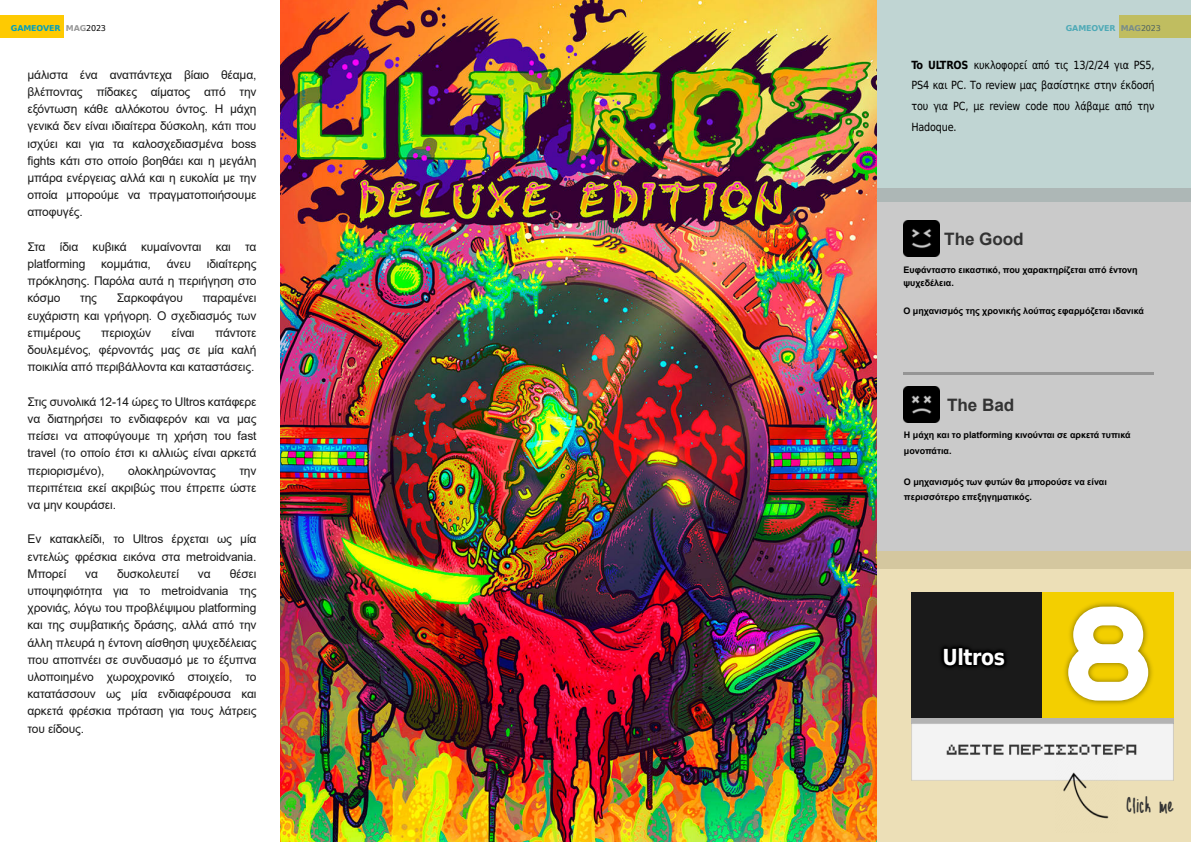
<style>
.page{position:relative;width:1191px;height:842px;background:#fff}
.page>*{position:absolute;margin:0;border:0;box-sizing:border-box;transform-origin:0 0}
.t1{font:146.9px "Aka Acid GR Soft Ice Cream";color:#fff;scale:1.06 1}
.t2{font:700 22.1px "DejaVu Sans Condensed";letter-spacing:-.02em;color:#fff;scale:.95 1}
.t3{font:19.6px "Aka Acid GR Compacta Script";letter-spacing:.075em;color:#333}
.t4{font:700 17.1px "Arial";letter-spacing:-.005em;color:#333}
.t5{font:12px/17.2px "Arial";letter-spacing:-.015em;color:#1a1a1a;text-align:justify}
.t6{font:11.2px/20.7px "DejaVu Sans Condensed";letter-spacing:-.02em;color:#000;text-align:justify;scale:.95 1}
.t7{font:700 9px/15.5px "Arial";letter-spacing:-.005em;color:#000}
.t8{font:700 8px "DejaVu Sans";letter-spacing:-.02em;color:#009fc0}
.s1{color:#989898}
.s2{font-weight:400;color:#000}
.s3{color:#5d5d5d}
.s4{font-weight:700}
</style>
<div class="page">
<div style="left:0;top:15px;width:64px;height:23px;background:#feca02"></div>
<div style="left:874px;top:0;width:317px;height:202px;background:#c0d5d3"></div>
<div style="left:874px;top:188px;width:317px;height:380px;background:#cacaca"></div>
<div style="left:874px;top:551px;width:317px;height:291px;background:#ddc57d;opacity:.55"></div>
<div style="left:911px;top:593px;width:131px;height:125px;background:#1a1a1a"></div>
<div style="left:911px;top:718px;width:262px;height:5px;background:#b3b3b3"></div>
<div style="left:1042px;top:593px;width:131px;height:125px;background:#f3cf00"></div>
<img style="left:941px;top:645px;width:66px;height:23px">
<img style="left:911px;top:724px;width:262px;height:57px">
<img style="left:1056px;top:752px;width:61px;height:80px">
<hr style="left:903px;top:372px;width:250px;height:3px;background:#959595">
<img style="left:903px;top:221px;width:36px;height:35px">
<img style="left:903px;top:387px;width:36px;height:35px">
<img style="left:1065px;top:602px;width:87px;height:103px">
<img style="left:281px;top:0;width:595px;height:842px">
<p class="t8" style="left:11px;top:25px;width:97px">GAMEOVER <span class="s1">MAG</span><span class="s2">2023</span></p>
<p class="t8" style="left:1065px;top:25px;width:97px">GAMEOVER <span class="s3">MAG</span><span class="s2">2023</span></p>
<p class="t5" style="left:28px;top:67px;width:230px">μάλιστα ένα αναπάντεχα βίαιο θέαμα, βλέποντας πίδακες αίματος από την εξόντωση κάθε αλλόκοτου όντος. Η μάχη γενικά δεν είναι ιδιαίτερα δύσκολη, κάτι που ισχύει και για τα καλοσχεδιασμένα boss fights κάτι στο οποίο βοηθάει και η μεγάλη μπάρα ενέργειας αλλά και η ευκολία με την οποία μπορούμε να πραγματοποιήσουμε αποφυγές.</p>
<p class="t5" style="left:28px;top:239px;width:230px">Στα ίδια κυβικά κυμαίνονται και τα platforming</p>
<p class="t5" style="left:28px;top:256px;width:230px;text-indent:179px">ιδιαίτερης πρόκλησης. Παρόλα αυτά η περιήγηση στο κόσμο</p>
<p class="t5" style="left:101px;top:256px;width:51px">κομμάτια,</p>
<p class="t5" style="left:167px;top:256px;width:26px">άνευ</p>
<p class="t5" style="left:28px;top:291px;width:230px;text-indent:175px">παραμένει ευχάριστη και γρήγορη. Ο σχεδιασμός των επιμέρους</p>
<p class="t5" style="left:80px;top:291px;width:18px">της</p>
<p class="t5" style="left:117px;top:291px;width:68px">Σαρκοφάγου</p>
<p class="t5" style="left:28px;top:325px;width:230px;text-indent:188px">πάντοτε δουλεμένος, φέρνοντάς μας σε μία καλή ποικιλία από περιβάλλοντα και καταστάσεις.</p>
<p class="t5" style="left:28px;top:394px;width:230px">Στις συνολικά 12-14 ώρες το Ultros κατάφερε να διατηρήσει το ενδιαφερόν και να μας πείσει να αποφύγουμε τη χρήση του fast travel (το οποίο έτσι κι αλλιώς είναι αρκετά περιορισμένο),</p>
<p class="t5" style="left:101px;top:325px;width:51px">περιοχών</p>
<p class="t5" style="left:172px;top:325px;width:24px">είναι</p>
<p class="t5" style="left:128px;top:463px;width:89px">ολοκληρώνοντας</p>
<p class="t5" style="left:28px;top:463px;width:230px;text-indent:212px">την περιπέτεια εκεί ακριβώς που έπρεπε ώστε να μην κουράσει.</p>
<p class="t5" style="left:28px;top:532px;width:230px">Εν κατακλείδι, το Ultros έρχεται ως μία εντελώς φρέσκια εικόνα στα metroidvania.<br>Μπορεί</p>
<p class="t5" style="left:28px;top:566px;width:230px;text-indent:202px">θέσει υποψηφιότητα για το metroidvania της χρονιάς, λόγω του προβλέψιμου platforming και της συμβατικής δράσης, αλλά από την άλλη πλευρά η έντονη αίσθηση ψυχεδέλειας που αποπνέει σε συνδυασμό με το έξυπνα υλοποιημένο χωροχρονικό στοιχείο, το κατατάσσουν ως μία ενδιαφέρουσα και αρκετά φρέσκια πρόταση για τους λάτρεις του είδους.</p>
<p class="t5" style="left:85px;top:566px;width:14px">να</p>
<p class="t5" style="left:117px;top:566px;width:64px">δυσκολευτεί</p>
<p class="t5" style="left:198px;top:566px;width:14px">να</p>
<p class="t6" style="left:911px;top:55px;width:257px"><span class="s4">To ULTROS</span> κυκλοφορεί από τις 13/2/24 για PS5, PS4 και PC. Το review μας βασίστηκε στην έκδοσή του για PC, με review code που λάβαμε από την Hadoque.</p>
<h3 class="t4" style="left:944px;top:233px;width:81px">The Good</h3>
<p class="t7" style="left:903px;top:263px;width:236px;line-height:13.9px">Ευφάνταστο εικαστικό, που χαρακτηρίζεται από έντονη ψυχεδέλεια.</p>
<p class="t7" style="left:903px;top:304px;width:242px">Ο μηχανισμός της χρονικής λούπας εφαρμόζεται ιδανικά</p>
<h3 class="t4" style="left:947px;top:398px;width:69px">The Bad</h3>
<p class="t7" style="left:904px;top:428px;width:228px">Η μάχη και το platforming κινούνται σε αρκετά τυπικά μονοπάτια.</p>
<p class="t7" style="left:904px;top:475px;width:204px">Ο μηχανισμός των φυτών θα μπορούσε να είναι περισσότερο επεξηγηματικός.</p>
<h2 class="t2" style="left:942px;top:648px;width:67px">Ultros</h2>
<h1 class="t1" style="left:1064px;top:583px;width:84px">8</h1>
<h3 class="t3" style="left:1127px;top:796px;width:48px">Click me</h3>
</div>
